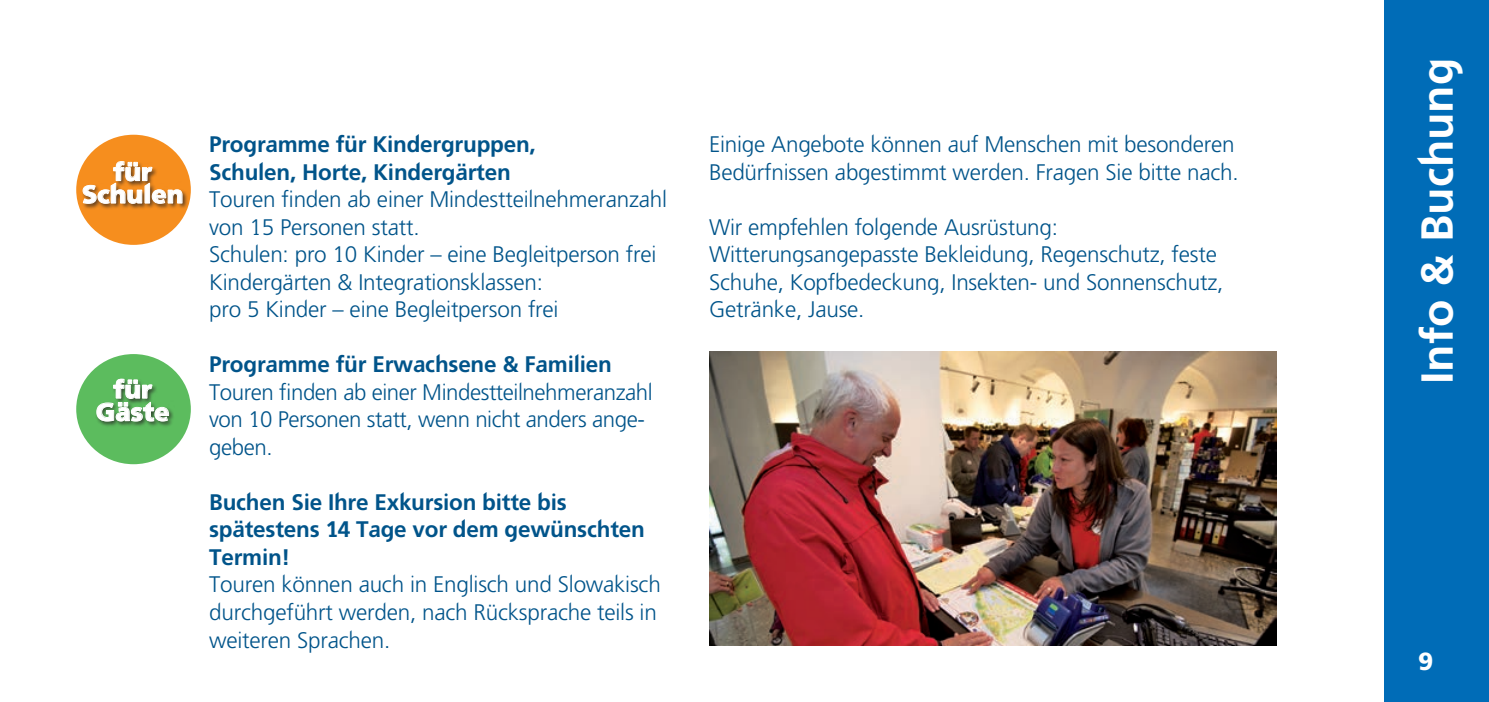
<style>
.page{position:relative;width:1489px;height:702px;background:#fff}
.page>*{position:absolute;margin:0;border:0;box-sizing:border-box;transform-origin:0 0}
.t1{font:44.75px "Freeway Demi";color:#fff}
.t2{font:900 25px/22.5px "Freeway";color:#fff;text-align:center}
.t3{font:900 24.75px "Freeway";color:#fff}
.t4{font:300 22.5px/27.5px "Freeway";letter-spacing:-.01em;color:#01548a}
.t5{font:22.5px/27.5px "Freeway Demi";letter-spacing:-.01em;color:#01548a}
</style>
<div class="page">
<div style="left:1384px;top:0;width:104px;height:702px;background:#006cb7"></div>
<img style="left:709px;top:351px;width:567px;height:294px">
<div style="left:76px;top:135px;width:115px;height:110px;background:#f68e1e;border-radius:50%"></div>
<div style="left:82px;top:160px;width:106px;height:50px;background:#231f20;opacity:.75"></div>
<svg style="left:82px;top:160px;width:101px;height:45px"></svg>
<div style="left:76px;top:354px;width:115px;height:110px;background:#5cbc5e;border-radius:50%"></div>
<div style="left:95px;top:378px;width:80px;height:49px;background:#231f20;opacity:.75"></div>
<svg style="left:96px;top:378px;width:74px;height:44px"></svg>
<p class="t2" style="left:82px;top:160px;width:103px">für<br>Schulen</p>
<p class="t2" style="left:96px;top:378px;width:75px">für<br>Gäste</p>
<p class="t5" style="left:209px;top:131px;width:328px">Programme für Kindergruppen,<br>Schulen, Horte, Kindergärten</p>
<p class="t4" style="left:209px;top:186px;width:459px">Touren finden ab einer Mindestteilnehmeranzahl von 15 Personen statt.<br>Schulen: pro 10 Kinder – eine Begleitperson frei Kindergärten &amp; Integrationsklassen:<br>pro 5 Kinder – eine Begleitperson frei</p>
<p class="t5" style="left:209px;top:351px;width:404px">Programme für Erwachsene &amp; Familien</p>
<p class="t4" style="left:209px;top:378px;width:445px">Touren finden ab einer Mindestteilnehmeranzahl von 10 Personen statt, wenn nicht anders ange&shy;geben.</p>
<p class="t5" style="left:209px;top:488px;width:437px">Buchen Sie Ihre Exkursion bitte bis spätestens 14 Tage vor dem gewünschten<br>Termin!</p>
<p class="t4" style="left:209px;top:571px;width:453px">Touren können auch in Englisch und Slowakisch durchgeführt werden, nach Rücksprache teils in weiteren Sprachen.</p>
<p class="t4" style="left:709px;top:131px;width:531px">Einige Angebote können auf Menschen mit besonderen<br>Bedürfnissen abgestimmt werden. Fragen Sie bitte nach.</p>
<p class="t4" style="left:709px;top:213px;width:516px">Wir empfehlen folgende Ausrüstung:<br>Witterungsangepasste Bekleidung, Regenschutz, feste Schuhe, Kopfbedeckung, Insekten- und Sonnenschutz, Getränke, Jause.</p>
<h1 class="t1" style="left:1412px;top:384px;width:328px;rotate:-90deg">Info &amp; Buchung</h1>
<p class="t3" style="left:1417px;top:646px;width:17px">9</p>
</div>
